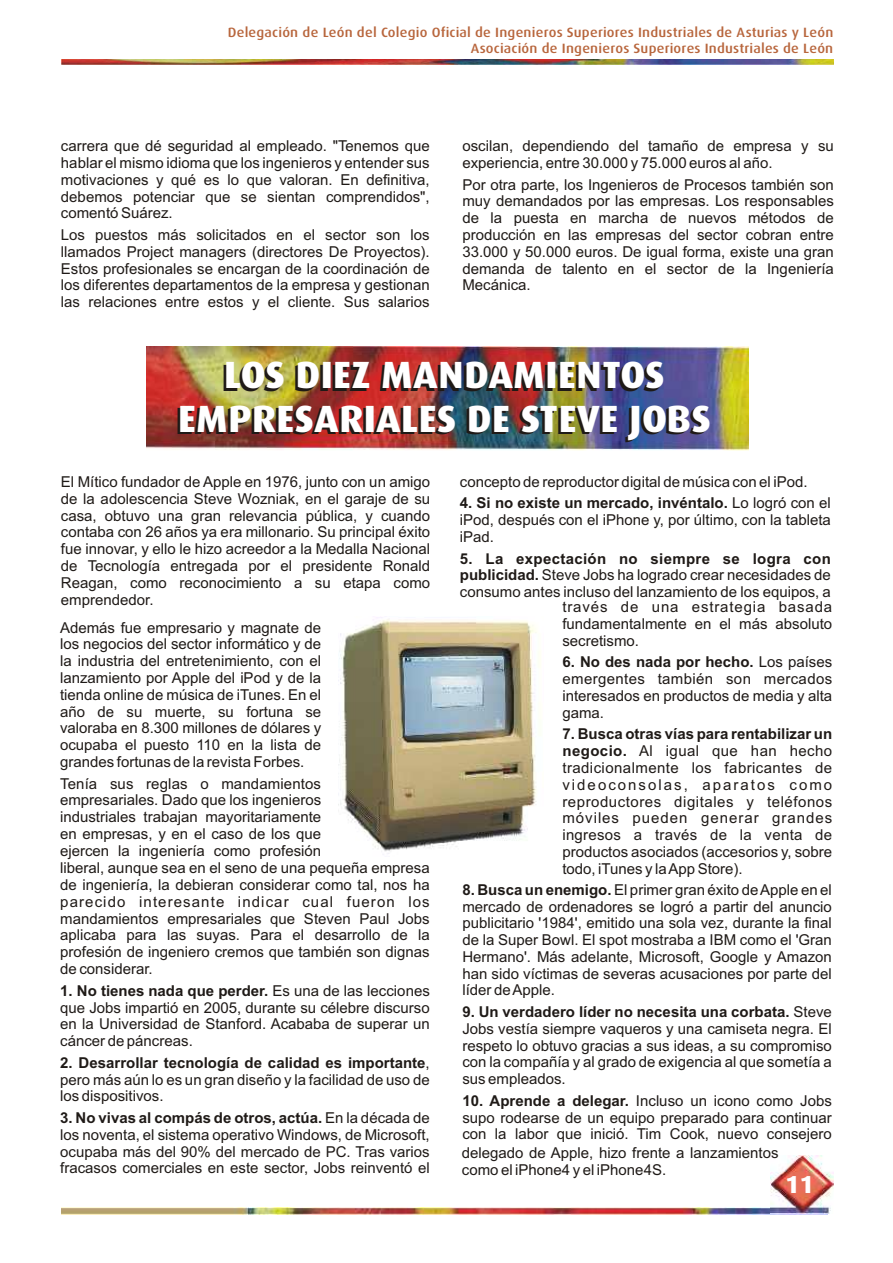
<style>
.page{position:relative;width:893px;height:1263px;background:#fff}
.page>*{position:absolute;margin:0;border:0;box-sizing:border-box;transform-origin:0 0}
.t1{font:800 37.95px/43.7px "Dax";color:#fff;text-align:center;scale:1.04 1}
.t2{font:800 24.6px "Dax";color:#fff}
.t3{font:15px/16.8px "Arial";color:#1f1a17;text-align:justify}
.t4{font:500 13.5px/15.3px "Dax";color:#b8663d;text-align:right;scale:1.1 1}
.s1{font-weight:700}
</style>
<div class="page">
<img style="left:62px;top:1208px;width:708px;height:6px">
<img style="left:770px;top:1155px;width:63px;height:59px">
<img style="left:61px;top:59px;width:772px;height:5px">
<img style="left:146px;top:347px;width:602px;height:104px">
<img style="left:339px;top:617px;width:202px;height:237px">
<p class="t4" style="left:228px;top:26px;width:552px">Delegación de León del Colegio Oficial de Ingenieros Superiores Industriales de Asturias y León<br>Asociación de Ingenieros Superiores Industriales de León</p>
<p class="t3" style="left:61px;top:139px;width:370px">carrera que dé seguridad al empleado. "Tenemos que hablar el mismo idioma que los ingenieros y entender sus motivaciones y qué es lo que valoran. En definitiva, debemos potenciar que se sientan comprendidos", comentó Suárez.</p>
<p class="t3" style="left:61px;top:228px;width:370px">Los puestos más solicitados en el sector son los llamados Project managers (directores De Proyectos).<br>Estos profesionales se encargan de la coordinación de los diferentes departamentos de la empresa y gestionan las relaciones entre estos y el cliente. Sus salarios</p>
<p class="t3" style="left:462px;top:139px;width:373px">oscilan, dependiendo del tamaño de empresa y su experiencia, entre 30.000 y 75.000 euros al año.</p>
<p class="t3" style="left:462px;top:177px;width:373px">Por otra parte, los Ingenieros de Procesos también son muy demandados por las empresas. Los responsables de la puesta en marcha de nuevos métodos de producción en las empresas del sector cobran entre 33.000 y 50.000 euros. De igual forma, existe una gran demanda de talento en el sector de la Ingeniería Mecánica.</p>
<h1 class="t1" style="left:178px;top:356px;width:514px">LOS DIEZ MANDAMIENTOS<br>EMPRESARIALES DE STEVE JOBS</h1>
<p class="t3" style="left:61px;top:475px;width:371px">El Mítico fundador de Apple en 1976, junto con un amigo de la adolescencia Steve Wozniak, en el garaje de su casa, obtuvo una gran relevancia pública, y cuando contaba con 26 años ya era millonario. Su principal éxito fue innovar, y ello le hizo acreedor a la Medalla Nacional de Tecnología entregada por el presidente Ronald Reagan, como reconocimiento a su etapa como emprendedor.</p>
<p class="t3" style="left:60px;top:620px;width:263px">Además fue empresario y magnate de los negocios del sector informático y de la industria del entretenimiento, con el lanzamiento por Apple del iPod y de la tienda online de música de iTunes. En el año de su muerte, su fortuna se valoraba en 8.300 millones de dólares y ocupaba el puesto 110 en la lista de grandes fortunas de la revista Forbes.</p>
<p class="t3" style="left:60px;top:776px;width:371px;text-align:left">Tenía sus reglas o mandamientos<br>empresariales. Dado que los ingenieros<br>industriales trabajan mayoritariamente<br>en empresas, y en el caso de los que<br>ejercen la ingeniería como profesión<br>liberal, aunque sea en el seno de una pequeña empresa de ingeniería, la debieran considerar como tal, nos ha parecido interesante indicar cual fueron los mandamientos empresariales que Steven Paul Jobs aplicaba para las suyas. Para el desarrollo de la profesión de ingeniero cremos que también son dignas de considerar.</p>
<p class="t3" style="left:60px;top:983px;width:371px"><span class="s1">1. No tienes nada que perder.</span> Es una de las lecciones que Jobs impartió en 2005, durante su célebre discurso en la Universidad de Stanford. Acababa de superar un cáncer de páncreas.</p>
<p class="t3" style="left:60px;top:1055px;width:371px"><span class="s1">2. Desarrollar tecnología de calidad es importante</span>, pero más aún lo es un gran diseño y la facilidad de uso de los dispositivos.</p>
<p class="t3" style="left:60px;top:1111px;width:371px"><span class="s1">3. No vivas al compás de otros, actúa.</span> En la década de los noventa, el sistema operativo Windows, de Microsoft, ocupaba más del 90% del mercado de PC. Tras varios fracasos comerciales en este sector, Jobs reinventó el</p>
<p class="t3" style="left:460px;top:474px;width:349px">concepto de reproductor digital de música con el iPod.</p>
<p class="t3" style="left:460px;top:496px;width:372px"><span class="s1">4. Si no existe un mercado, invéntalo.</span> Lo logró con el iPod, después con el iPhone y, por último, con la tableta iPad.</p>
<p class="t3" style="left:460px;top:551px;width:372px"><span class="s1">5. La expectación no siempre se logra con publicidad.</span> Steve Jobs ha logrado crear necesidades de consumo antes incluso del lanzamiento de los equipos, a</p>
<p class="t3" style="left:562px;top:600px;width:271px">través de una estrategia basada fundamentalmente en el más absoluto secretismo.</p>
<p class="t3" style="left:562px;top:655px;width:271px"><span class="s1">6. No des nada por hecho.</span> Los países emergentes también son mercados interesados en productos de media y alta gama.</p>
<p class="t3" style="left:562px;top:727px;width:271px"><span class="s1">7. Busca otras vías para rentabilizar un negocio.</span> Al igual que han hecho tradicionalmente los fabricantes de videoconsolas, aparatos como reproductores digitales y teléfonos móviles pueden generar grandes ingresos a través de la venta de productos asociados (accesorios y, sobre todo, iTunes y la App Store).</p>
<p class="t3" style="left:462px;top:882px;width:371px"><span class="s1">8. Busca un enemigo.</span> El primer gran éxito de Apple en el mercado de ordenadores se logró a partir del anuncio publicitario '1984', emitido una sola vez, durante la final de la Super Bowl. El spot mostraba a IBM como el 'Gran Hermano'. Más adelante, Microsoft, Google y Amazon han sido víctimas de severas acusaciones por parte del líder de Apple.</p>
<p class="t3" style="left:462px;top:1005px;width:371px"><span class="s1">9. Un verdadero líder no necesita una corbata.</span> Steve Jobs vestía siempre vaqueros y una camiseta negra. El respeto lo obtuvo gracias a sus ideas, a su compromiso con la compañía y al grado de exigencia al que sometía a sus empleados.</p>
<p class="t3" style="left:462px;top:1093px;width:371px"><span class="s1">10. Aprende a delegar.</span> Incluso un icono como Jobs supo rodearse de un equipo preparado para continuar con la labor que inició. Tim Cook, nuevo consejero</p>
<p class="t3" style="left:462px;top:1146px;width:318px">delegado de Apple, hizo frente a lanzamientos como el iPhone4 y el iPhone4S.</p>
<h2 class="t2" style="left:785px;top:1174px;width:30px">11</h2>
</div>
